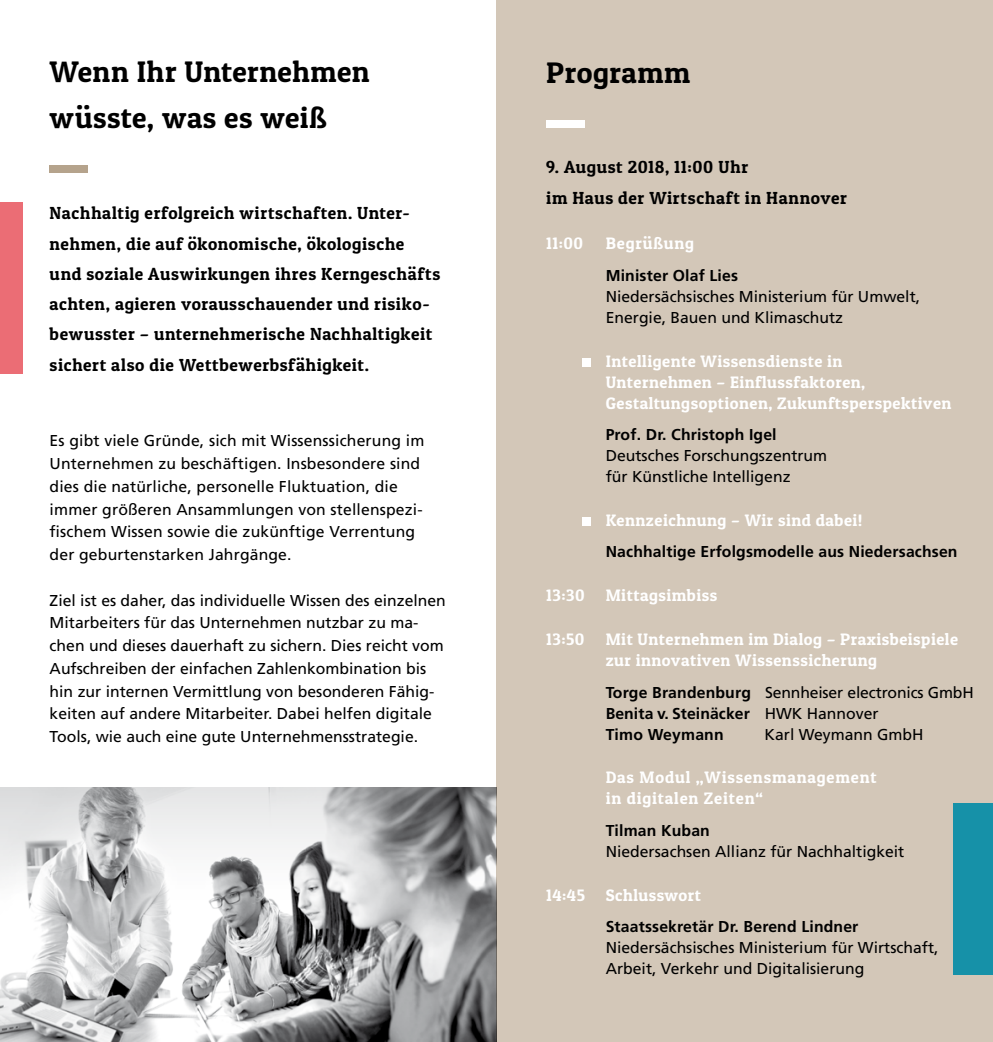
<style>
.page{position:relative;width:993px;height:1042px;background:#fff}
.page>*{position:absolute;margin:0;border:0;box-sizing:border-box;transform-origin:0 0}
.t1{font:29.75px/45.5px "Patua One";letter-spacing:.015em;color:#000}
.t2{font:17.5px/30.3px "Patua One";letter-spacing:.035em;color:#000}
.t3{font:16.62px/21px "Patua One";letter-spacing:.03em;color:#fff}
.t4{font:16.62px/21px "Patua One";letter-spacing:.05em;color:#fff}
.t5{font:15.75px/22.8px "Frutiger LT";color:#000}
.t6{font:700 15.75px/21px "Frutiger LT";letter-spacing:.01em;color:#000}
.s1{font-weight:400}
</style>
<div class="page">
<div style="left:496px;top:0;width:496px;height:1042px;background:#d3c7b8"></div>
<div style="left:952px;top:803px;width:40px;height:171px;background:#1691a8"></div>
<img style="left:0;top:788px;width:496px;height:254px">
<div style="left:50px;top:165px;width:38px;height:8px;background:#b5a38c"></div>
<div style="left:582px;top:359px;width:8px;height:8px;background:#fff"></div>
<div style="left:582px;top:518px;width:8px;height:8px;background:#fff"></div>
<div style="left:546px;top:120px;width:38px;height:8px;background:#fff"></div>
<div style="left:0;top:202px;width:22px;height:171px;background:#eb6d75"></div>
<h1 class="t1" style="left:50px;top:49px;width:321px">Wenn Ihr Unternehmen wüsste, was es weiß</h1>
<p class="t2" style="left:50px;top:198px;width:392px">Nachhaltig erfolgreich wirtschaften. Unter&shy;nehmen, die auf ökonomische, ökologische und soziale Auswirkungen ihres Kerngeschäfts achten, agieren vorausschauender und risiko&shy;bewusster – unternehmerische Nachhaltigkeit sichert also die Wettbewerbsfähigkeit.</p>
<p class="t5" style="left:50px;top:430px;width:376px">Es gibt viele Gründe, sich mit Wissenssicherung im Unternehmen zu beschäftigen. Insbesondere sind dies die natürliche, personelle Fluktuation, die immer größeren Ansammlungen von stellenspezi&shy;fischem Wissen sowie die zukünftige Verrentung der geburtenstarken Jahrgänge.</p>
<p class="t5" style="left:50px;top:589px;width:397px">Ziel ist es daher, das individuelle Wissen des einzelnen Mitarbeiters für das Unternehmen nutzbar zu ma&shy;chen und dieses dauerhaft zu sichern. Dies reicht vom Aufschreiben der einfachen Zahlenkombination bis hin zur internen Vermittlung von besonderen Fähig&shy;keiten auf andere Mitarbeiter. Dabei helfen digitale Tools, wie auch eine gute Unternehmensstrategie.</p>
<h1 class="t1" style="left:546px;top:50px;width:146px">Programm</h1>
<p class="t2" style="left:546px;top:152px;width:302px">9. August 2018, 11:00 Uhr<br>im Haus der Wirtschaft in Hannover</p>
<p class="t3" style="left:546px;top:233px;width:38px">11:00</p>
<p class="t4" style="left:605px;top:233px;width:90px">Begrüßung</p>
<p class="t6" style="left:605px;top:265px;width:134px">Minister Olaf Lies</p>
<p class="t5" style="left:605px;top:286px;width:316px;line-height:21px">Niedersächsisches Ministerium für Umwelt,<br>Energie, Bauen und Klimaschutz</p>
<p class="t3" style="left:605px;top:350px;width:347px">Intelligente Wissensdienste in<br>Unternehmen – Einflussfaktoren,<br>Gestaltungsoptionen, Zukunftsperspektiven</p>
<p class="t6" style="left:605px;top:424px;width:172px">Prof. Dr. Christoph Igel</p>
<p class="t5" style="left:605px;top:445px;width:223px;line-height:21px">Deutsches Forschungszentrum für Künstliche Intelligenz</p>
<p class="t3" style="left:605px;top:509px;width:258px">Kennzeichnung – Wir sind dabei!</p>
<p class="t6" style="left:605px;top:541px;width:353px">Nachhaltige Erfolgsmodelle aus Niedersachsen</p>
<p class="t3" style="left:546px;top:585px;width:40px">13:30</p>
<p class="t3" style="left:605px;top:585px;width:113px">Mittagsimbiss</p>
<p class="t3" style="left:546px;top:628px;width:40px">13:50</p>
<p class="t3" style="left:605px;top:628px;width:354px">Mit Unternehmen im Dialog – Praxisbeispiele zur innovativen Wissenssicherung</p>
<p class="t6" style="left:605px;top:681px;width:369px">Torge Brandenburg <span class="s1">Sennheiser electronics GmbH<br></span>Benita v. Steinäcker <span class="s1">HWK Hannover<br></span>Timo Weymann</p>
<p class="t5" style="left:764px;top:723px;width:160px">Karl Weymann GmbH</p>
<p class="t4" style="left:605px;top:767px;width:272px">Das Modul „Wissensmanagement in digitalen Zeiten“</p>
<p class="t6" style="left:605px;top:820px;width:106px">Tilman Kuban</p>
<p class="t5" style="left:605px;top:840px;width:300px">Niedersachsen Allianz für Nachhaltigkeit</p>
<p class="t3" style="left:546px;top:884px;width:156px">14:45 Schlusswort</p>
<p class="t6" style="left:605px;top:916px;width:254px">Staatssekretär Dr. Berend Lindner</p>
<p class="t5" style="left:605px;top:937px;width:334px;line-height:21px">Niedersächsisches Ministerium für Wirtschaft,<br>Arbeit, Verkehr und Digitalisierung</p>
</div>
